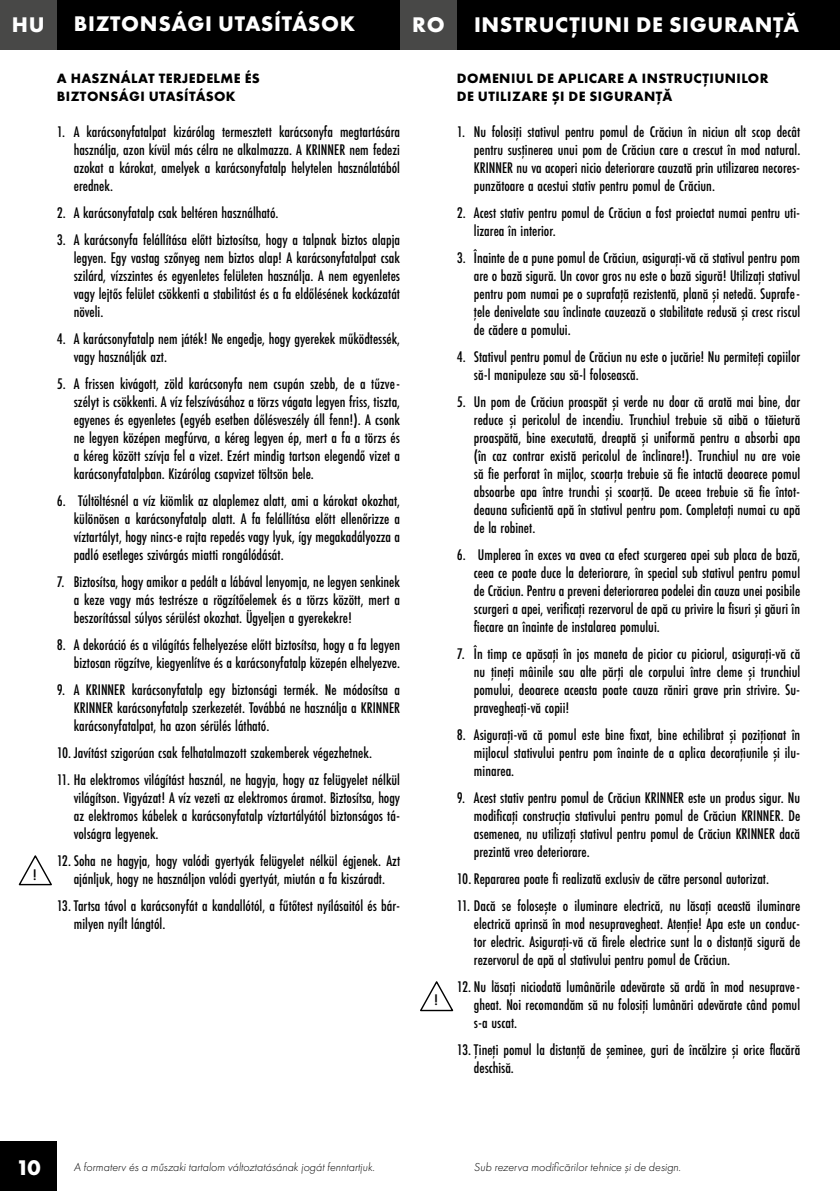
<style>
.page{position:relative;width:840px;height:1191px;background:#fff}
.page>*{position:absolute;margin:0;border:0;box-sizing:border-box;transform-origin:0 0}
.t1{font:700 22px "Futura PT";letter-spacing:.03em;color:#fff}
.t2{font:500 16px/18px "Futura PT Cond";color:#000;text-align:justify}
.t3{font:500 16px "Futura PT";color:#000}
.t4{font:700 14px/18px "Futura PT";letter-spacing:.03em;color:#000}
.t5{font:italic 300 12px "Futura PT";color:#000}
</style>
<div class="page">
<div style="left:0;top:1141px;width:57px;height:50px;background:#000"></div>
<div style="left:57px;top:0;width:782px;height:49px;background:#000"></div>
<div style="left:0;top:0;width:57px;height:49px;background:#484847"></div>
<div style="left:400px;top:0;width:56px;height:49px;background:#484847"></div>
<svg style="left:420px;top:981px;width:34px;height:31px"></svg>
<svg style="left:18px;top:855px;width:34px;height:31px"></svg>
<h1 class="t1" style="left:12px;top:10px;width:34px">HU</h1>
<h1 class="t1" style="left:74px;top:9px;width:282px">BIZTONSÁGI UTASÍTÁSOK</h1>
<p class="t3" style="left:33px;top:864px;width:6px">!</p>
<p class="t4" style="left:57px;top:69px;width:204px">A HASZNÁLAT TERJEDELME ÉS<br>BIZTONSÁGI UTASÍTÁSOK</p>
<p class="t2" style="left:74px;top:123px;width:327px;text-indent:-17px">1. A karácsonyfatalpat kizárólag termesztett karácsonyfa megtartására használja, azon kívül más célra ne alkalmazza. A KRINNER nem fedezi azokat a károkat, amelyek a karácsonyfatalp helytelen használatából erednek.</p>
<p class="t2" style="left:57px;top:204px;width:223px">2. A karácsonyfatalp csak beltéren használható.</p>
<p class="t2" style="left:74px;top:231px;width:328px;text-indent:-17px">3. A karácsonyfa felállítása előtt biztosítsa, hogy a talpnak biztos alapja legyen. Egy vastag szőnyeg nem biztos alap! A karácsonyfatalpat csak szilárd, vízszintes és egyenletes felületen használja. A nem egyenletes vagy lejtős felület csökkenti a stabilitást és a fa eldőlésének kockázatát növeli.</p>
<p class="t2" style="left:74px;top:330px;width:328px;text-indent:-17px">4. A karácsonyfatalp nem játék! Ne engedje, hogy gyerekek működtessék, vagy használják azt.</p>
<p class="t2" style="left:74px;top:375px;width:328px;text-indent:-17px">5. A frissen kivágott, zöld karácsonyfa nem csupán szebb, de a tűzve&shy;szélyt is csökkenti. A víz felszívásához a törzs vágata legyen friss, tiszta, egyenes és egyenletes (egyéb esetben dőlésveszély áll fenn!). A csonk ne legyen középen megfúrva, a kéreg legyen ép, mert a fa a törzs és a kéreg között szívja fel a vizet. Ezért mindig tartson elegendő vizet a karácsonyfatalpban. Kizárólag csapvizet töltsön bele.</p>
<p class="t2" style="left:74px;top:492px;width:328px;text-indent:-17px">6. Túltöltésnél a víz kiömlik az alaplemez alatt, ami a károkat okozhat, különösen a karácsonyfatalp alatt. A fa felállítása előtt ellenőrizze a víztartályt, hogy nincs-e rajta repedés vagy lyuk, így megakadályozza a padló esetleges szivárgás miatti rongálódását.</p>
<p class="t2" style="left:74px;top:573px;width:328px;text-indent:-17px">7. Biztosítsa, hogy amikor a pedált a lábával lenyomja, ne legyen senkinek a keze vagy más testrésze a rögzítőelemek és a törzs között, mert a beszorítással súlyos sérülést okozhat. Ügyeljen a gyerekekre!</p>
<p class="t2" style="left:57px;top:636px;width:344px;text-align:right">8. A dekoráció és a világítás felhelyezése előtt biztosítsa, hogy a fa legyen biztosan rögzítve, kiegyenlítve és a karácsonyfatalp közepén elhelyezve.</p>
<p class="t2" style="left:74px;top:681px;width:328px;text-indent:-17px">9. A KRINNER karácsonyfatalp egy biztonsági termék. Ne módosítsa a KRINNER karácsonyfatalp szerkezetét. Továbbá ne használja a KRINNER karácsonyfatalpat, ha azon sérülés látható.</p>
<p class="t2" style="left:57px;top:744px;width:316px">10. Javítást szigorúan csak felhatalmazott szakemberek végezhetnek.</p>
<p class="t2" style="left:74px;top:771px;width:328px;text-indent:-17px">11. Ha elektromos világítást használ, ne hagyja, hogy az felügyelet nélkül világítson. Vigyázat! A víz vezeti az elektromos áramot. Biztosítsa, hogy az elektromos kábelek a karácsonyfatalp víztartályától biztonságos tá&shy;volságra legyenek.</p>
<p class="t2" style="left:57px;top:852px;width:345px;text-align:center">12. Soha ne hagyja, hogy valódi gyertyák felügyelet nélkül égjenek. Azt ajánljuk, hogy ne használjon valódi gyertyát, miután a fa kiszáradt.</p>
<p class="t2" style="left:74px;top:897px;width:327px;text-indent:-17px">13. Tartsa távol a karácsonyfát a kandallótól, a fűtőtest nyílásaitól és bár&shy;milyen nyílt lángtól.</p>
<h1 class="t1" style="left:412px;top:10px;width:34px">RO</h1>
<h1 class="t1" style="left:474px;top:11px;width:326px">INSTRUCȚIUNI DE SIGURANȚĂ</h1>
<p class="t3" style="left:434px;top:990px;width:6px">!</p>
<p class="t4" style="left:456px;top:69px;width:313px">DOMENIUL DE APLICARE A INSTRUCȚIUNILOR<br>DE UTILIZARE ȘI DE SIGURANȚĂ</p>
<p class="t2" style="left:473px;top:123px;width:328px;text-indent:-17px">1. Nu folosiți stativul pentru pomul de Crăciun în niciun alt scop decât pentru susținerea unui pom de Crăciun care a crescut în mod natural.<br>KRINNER nu va acoperi nicio deteriorare cauzată prin utilizarea necores&shy;punzătoare a acestui stativ pentru pomul de Crăciun.</p>
<p class="t2" style="left:473px;top:204px;width:327px;text-indent:-17px">2. Acest stativ pentru pomul de Crăciun a fost proiectat numai pentru uti&shy;lizarea în interior.</p>
<p class="t2" style="left:473px;top:249px;width:328px;text-indent:-17px">3. Înainte de a pune pomul de Crăciun, asigurați-vă că stativul pentru pom are o bază sigură. Un covor gros nu este o bază sigură! Utilizați stativul pentru pom numai pe o suprafață rezistentă, plană și netedă. Suprafe&shy;țele denivelate sau înclinate cauzează o stabilitate redusă și cresc riscul de cădere a pomului.</p>
<p class="t2" style="left:473px;top:348px;width:327px;text-indent:-17px">4. Stativul pentru pomul de Crăciun nu este o jucărie! Nu permiteți copiilor să-l manipuleze sau să-l folosească.</p>
<p class="t2" style="left:473px;top:393px;width:328px;text-indent:-17px">5. Un pom de Crăciun proaspăt și verde nu doar că arată mai bine, dar reduce și pericolul de incendiu. Trunchiul trebuie să aibă o tăietură proaspătă, bine executată, dreaptă și uniformă pentru a absorbi apa (în caz contrar există pericolul de înclinare!). Trunchiul nu are voie să fie perforat în mijloc, scoarța trebuie să fie intactă deoarece pomul absoarbe apa între trunchi și scoarță. De aceea trebuie să fie întot&shy;deauna suficientă apă în stativul pentru pom. Completați numai cu apă de la robinet.</p>
<p class="t2" style="left:473px;top:546px;width:328px;text-indent:-17px">6. Umplerea în exces va avea ca efect scurgerea apei sub placa de bază, ceea ce poate duce la deteriorare, în special sub stativul pentru pomul de Crăciun. Pentru a preveni deteriorarea podelei din cauza unei posibile scurgeri a apei, verificați rezervorul de apă cu privire la fisuri și găuri în fiecare an înainte de instalarea pomului.</p>
<p class="t2" style="left:473px;top:645px;width:328px;text-indent:-17px">7. În timp ce apăsați în jos maneta de picior cu piciorul, asigurați-vă că nu țineți mâinile sau alte părți ale corpului între cleme și trunchiul pomului, deoarece aceasta poate cauza răniri grave prin strivire. Su&shy;pravegheați-vă copii!</p>
<p class="t2" style="left:473px;top:726px;width:327px;text-indent:-17px">8. Asigurați-vă că pomul este bine fixat, bine echilibrat și poziționat în mijlocul stativului pentru pom înainte de a aplica decorațiunile și ilu&shy;minarea.</p>
<p class="t2" style="left:473px;top:789px;width:327px;text-indent:-17px">9. Acest stativ pentru pomul de Crăciun KRINNER este un produs sigur. Nu modificați construcția stativului pentru pomul de Crăciun KRINNER. De asemenea, nu utilizați stativul pentru pomul de Crăciun KRINNER dacă prezintă vreo deteriorare.</p>
<p class="t2" style="left:456px;top:870px;width:313px">10. Repararea poate fi realizată exclusiv de către personal autorizat.</p>
<p class="t2" style="left:473px;top:897px;width:328px;text-indent:-17px">11. Dacă se folosește o iluminare electrică, nu lăsați această iluminare electrică aprinsă în mod nesupravegheat. Atenție! Apa este un conduc&shy;tor electric. Asigurați-vă că firele electrice sunt la o distanță sigură de rezervorul de apă al stativului pentru pomul de Crăciun.</p>
<p class="t2" style="left:473px;top:978px;width:327px;text-indent:-17px">12. Nu lăsați niciodată lumânările adevărate să ardă în mod nesuprave&shy;gheat. Noi recomandăm să nu folosiți lumânări adevărate când pomul s-a uscat.</p>
<p class="t2" style="left:473px;top:1041px;width:327px;text-indent:-17px">13. Țineți pomul la distanță de șeminee, guri de încălzire și orice flacără deschisă.</p>
<h1 class="t1" style="left:16px;top:1153px;width:26px">10</h1>
<p class="t5" style="left:74px;top:1160px;width:302px">A formaterv és a műszaki tartalom változtatásának jogát fenntartjuk.</p>
<p class="t5" style="left:473px;top:1160px;width:208px">Sub rezerva modificărilor tehnice şi de design.</p>
</div>
